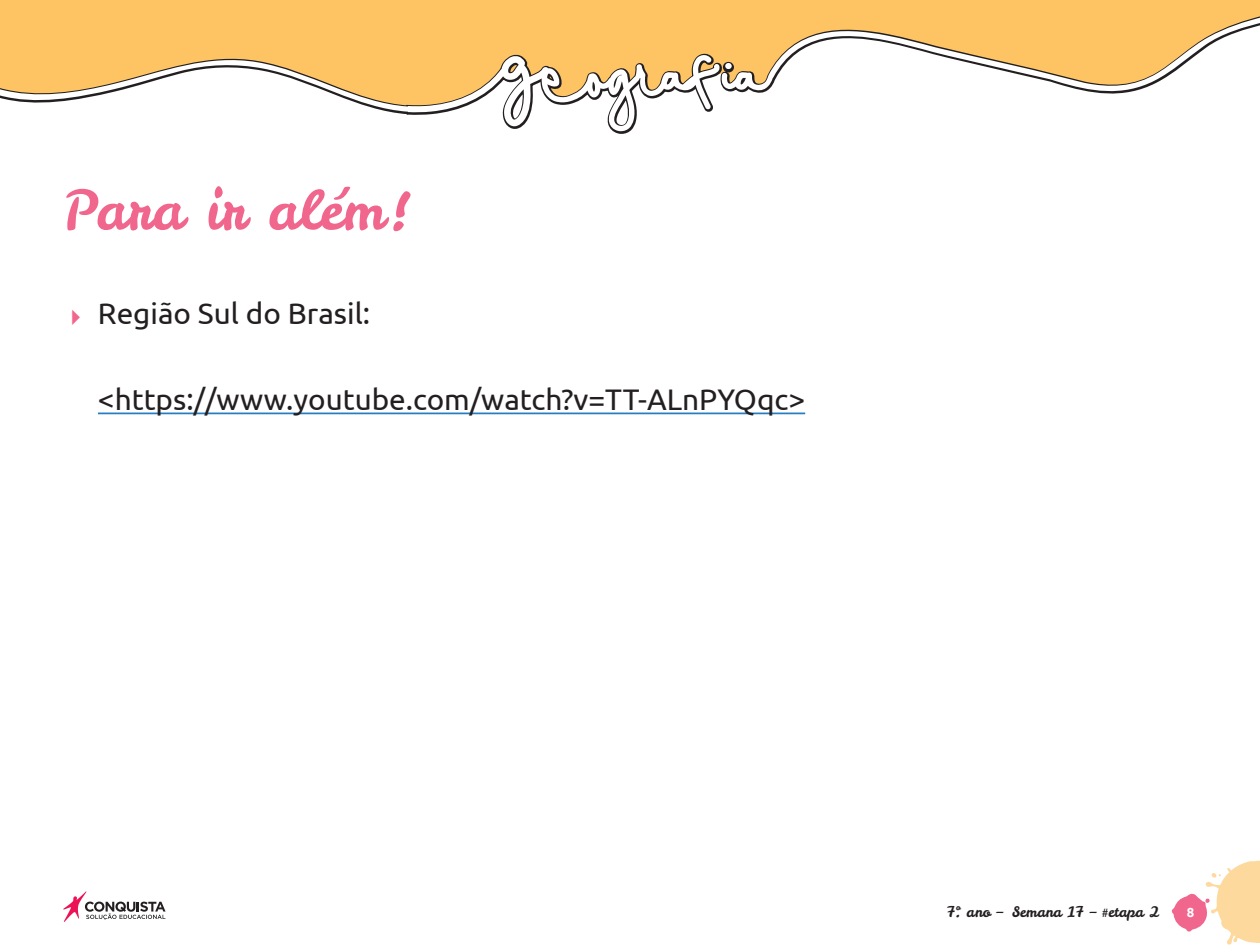
<style>
.page{position:relative;width:1260px;height:945px;background:#fff}
.page>*{position:absolute;margin:0;border:0;box-sizing:border-box;transform-origin:0 0}
._01_Peso_1{font:54.25px "Leckerli One";color:#f1668d}
._01_Texto_Geral{font:29.75px "Ubuntu";color:#231f20}
.t1{font:14.35px "Leckerli One";color:#231f20}
.t2{font:700 13.12px "Ubuntu";color:#fff}
</style>
<div class="page">
<svg style="left:1172px;top:861px;width:88px;height:84px"></svg>
<svg style="left:63px;top:891px;width:103px;height:31px"></svg>
<svg style="left:0;top:0;width:1260px;height:415px"></svg>
<svg style="left:0;top:16px;width:1260px;height:115px;fill:#fec463"></svg>
<hr style="left:98px;top:413px;width:707px;height:1px;background:#277dc1">
<svg style="left:72px;top:310px;width:8px;height:15px"></svg>
<p class="_01_Peso_1" style="left:63px;top:174px;width:350px">Para ir além!</p>
<p class="_01_Texto_Geral" style="left:98px;top:295px;width:274px">Região Sul do Brasil:</p>
<p class="_01_Texto_Geral" style="left:98px;top:381px;width:709px">&lt;https://www.youtube.com/watch?v=TT-ALnPYQqc&gt;</p>
<p class="t1" style="left:947px;top:903px;width:214px">7º. ano – Semana 17 – #etapa 2</p>
<p class="t2" style="left:1187px;top:905px;width:9px">8</p>
</div>
